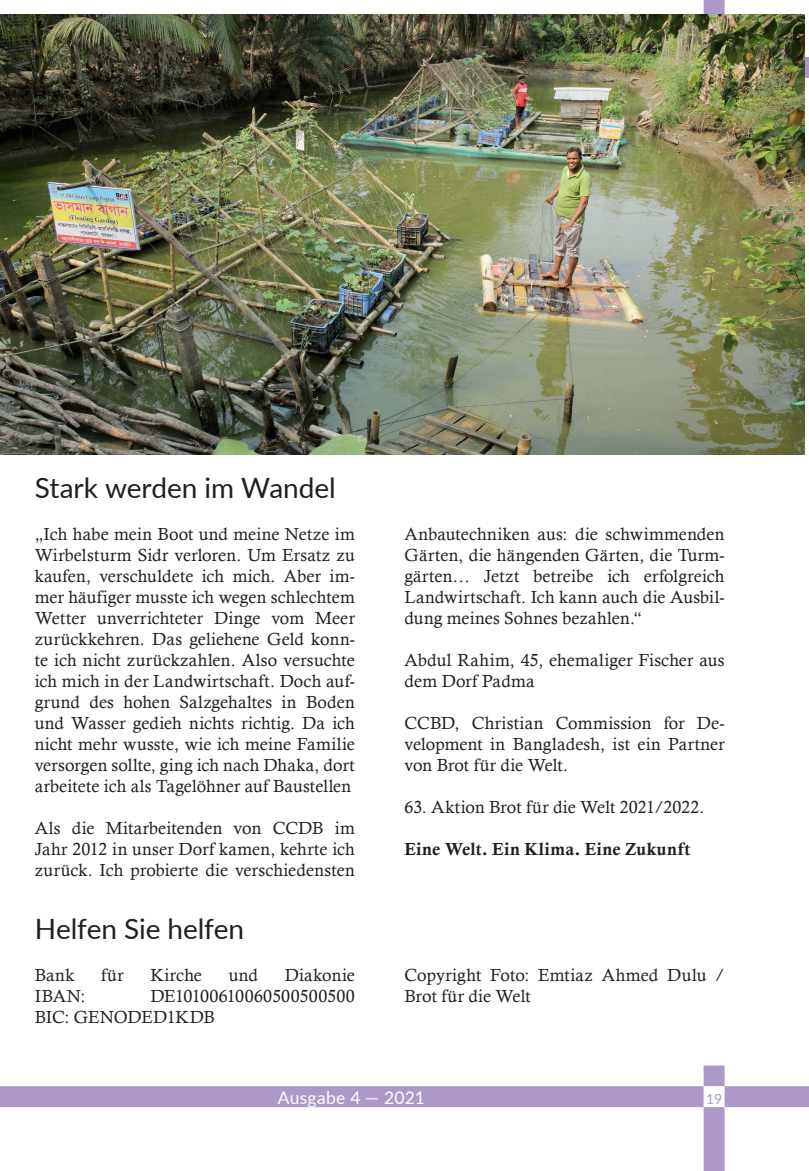
<style>
.page{position:relative;width:809px;height:1171px;background:#fff}
.page>*{position:absolute;margin:0;border:0;box-sizing:border-box;transform-origin:0 0}
.t1{font:28px "Lato";letter-spacing:-.005em;color:#231f20}
.t2{font:17.5px/21px "Calisto";letter-spacing:.01em;color:#231f20;text-align:justify}
.t3{font:17.5px "Calis MT Bol";letter-spacing:.025em;color:#231f20}
.t4{font:17.5px "Lato";letter-spacing:.015em;color:#fff}
.t5{font:14px "Lato";color:#ac99c9}
</style>
<div class="page">
<svg style="left:0;top:0;width:809px;height:99px"></svg>
<svg style="left:0;top:1065px;width:809px;height:106px"></svg>
<img style="left:0;top:15px;width:804px;height:440px">
<h1 class="t1" style="left:35px;top:468px;width:302px">Stark werden im Wandel</h1>
<p class="t2" style="left:35px;top:523px;width:321px">„Ich habe mein Boot und meine Netze im Wirbelsturm Sidr verloren. Um Ersatz zu kaufen, verschuldete ich mich. Aber im&shy;mer häufiger musste ich wegen schlechtem Wetter unverrichteter Dinge vom Meer zurückkehren. Das geliehene Geld konn&shy;te ich nicht zurückzahlen. Also versuchte ich mich in der Landwirtschaft. Doch auf&shy;grund des hohen Salzgehaltes in Boden und Wasser gedieh nichts richtig. Da ich nicht mehr wusste, wie ich meine Familie versorgen sollte, ging ich nach Dhaka, dort arbeitete ich als Tagelöhner auf Baustellen</p>
<p class="t2" style="left:35px;top:817px;width:321px">Als die Mitarbeitenden von CCDB im Jahr 2012 in unser Dorf kamen, kehrte ich zurück. Ich probierte die verschiedensten</p>
<h1 class="t1" style="left:35px;top:909px;width:211px">Helfen Sie helfen</h1>
<p class="t2" style="left:35px;top:964px;width:41px">Bank</p>
<p class="t2" style="left:101px;top:964px;width:24px">für</p>
<p class="t2" style="left:150px;top:964px;width:53px">Kirche</p>
<p class="t2" style="left:229px;top:964px;width:31px">und</p>
<p class="t2" style="left:285px;top:964px;width:72px">Diakonie</p>
<p class="t2" style="left:35px;top:985px;width:52px">IBAN:</p>
<p class="t2" style="left:35px;top:985px;width:322px;text-indent:116px">DE10100610060500500500<br>BIC: GENODED1KDB</p>
<p class="t2" style="left:404px;top:523px;width:321px">Anbautechniken aus: die schwimmenden Gärten, die hängenden Gärten, die Turm&shy;gärten… Jetzt betreibe ich erfolgreich Landwirtschaft. Ich kann auch die Ausbil&shy;dung meines Sohnes bezahlen.“</p>
<p class="t2" style="left:404px;top:649px;width:321px">Abdul Rahim, 45, ehemaliger Fischer aus dem Dorf Padma</p>
<p class="t2" style="left:404px;top:712px;width:321px">CCBD, Christian Commission for De&shy;velopment in Bangladesh, ist ein Partner von Brot für die Welt.</p>
<p class="t2" style="left:404px;top:796px;width:301px">63. Aktion Brot für die Welt 2021/2022.</p>
<p class="t3" style="left:404px;top:839px;width:287px">Eine Welt. Ein Klima. Eine Zukunft</p>
<p class="t2" style="left:404px;top:964px;width:321px">Copyright Foto: Emtiaz Ahmed Dulu /<br>Brot für die Welt</p>
<p class="t4" style="left:278px;top:1085px;width:149px">Ausgabe 4 — 2021</p>
<p class="t5" style="left:706px;top:1088px;width:17px">19</p>
</div>
